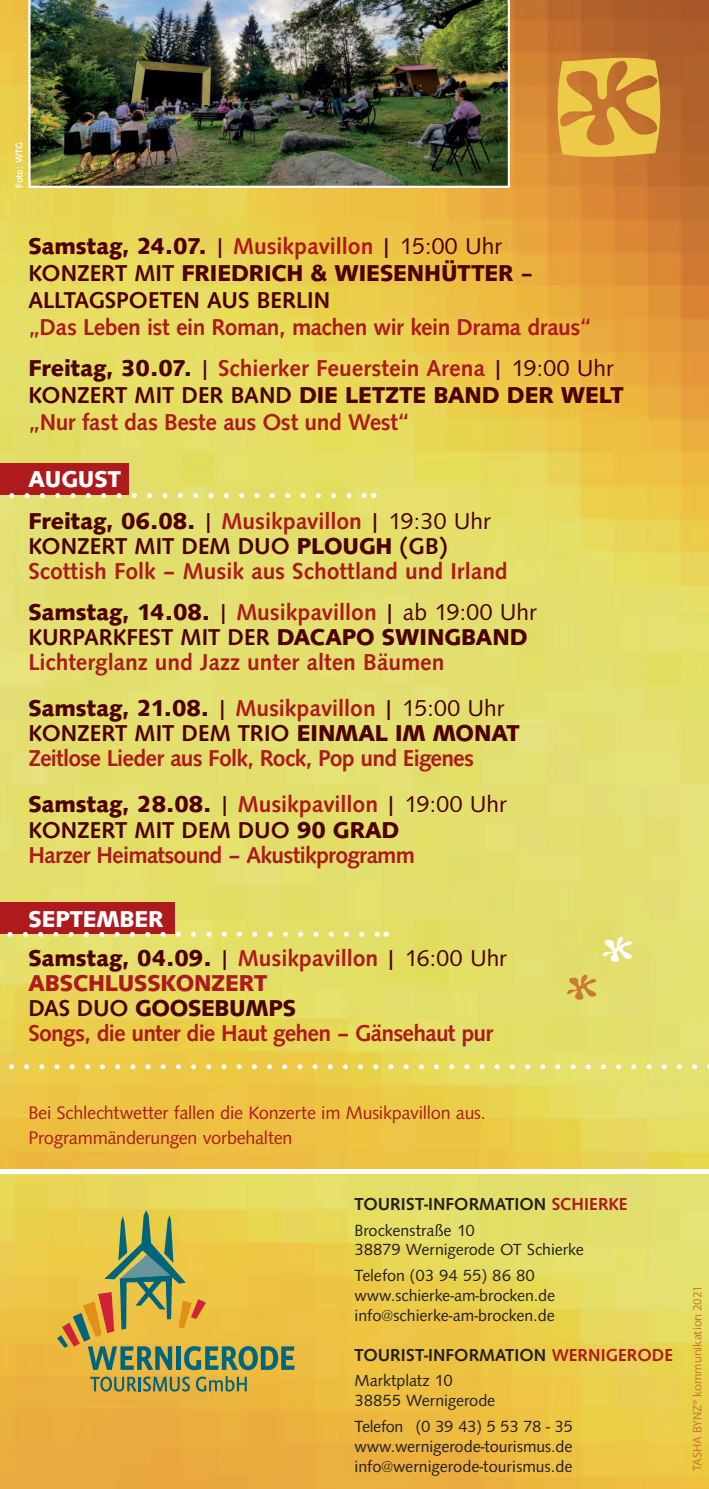
<style>
.page{position:relative;width:709px;height:1489px;background:#fff}
.page>*{position:absolute;margin:0;border:0;box-sizing:border-box;transform-origin:0 0}
.t1{font:92.75px "Total Floral";color:#eccb48}
.t2{font:500 23.75px/25px "Saxony";letter-spacing:-.02em;color:#ae1a1e}
.t3{font:500 23.75px/25px "Saxony";color:#ae1a1e}
.t4{font:800 23.75px/27px "Saxony";color:#4e0000}
.t5{font:23.75px "Saxony Rmn Medium";color:#ae1a1e}
.t6{font:23.75px "Saxony Rmn Heavy";color:#fff}
.t7{font:800 23.75px "Saxony";color:#ae1a1e}
.t8{font:500 23.75px "Saxony";color:#4e0000}
.t9{font:18.75px/25px "Saxony Rmn Regular";letter-spacing:-.01em;color:#ae1a1e}
.t10{font:500 18px "Saxony";letter-spacing:.005em;color:#231f20}
.t11{font:16.75px/20px "Saxony";color:#231f20}
.t12{font:12.5px "Myriad Pro";color:#cc7935}
.t13{font:500 10px "Saxony";color:#fff}
.s1{font-family:"Saxony Rmn Regular";font-weight:400}
.s2{font-family:"Saxony Rmn Medium";font-weight:400;color:#ae1a1e}
.s3{font-weight:500}
.s4{font-family:"Saxony";font-weight:800;color:#4e0000}
.s5{font-family:"Saxony Rmn Regular";color:#4e0000}
.s6{color:#4e0000}
.s7{font-weight:800;color:#4e0000}
.s8{font-family:"Saxony Rmn Regular";font-weight:400;color:#4e0000}
.s9{font-family:"Saxony Rmn Medium";font-weight:400}
.s10{color:#ae1a1e}
</style>
<div class="page">
<img style="left:0;top:1174px;width:709px;height:314px">
<img style="left:0;top:0;width:709px;height:1168px">
<div style="left:0;top:902px;width:174px;height:31px;background:#ae1a1e"></div>
<svg style="left:0;top:931px;width:378px;height:5px"></svg>
<svg style="left:0;top:1064px;width:709px;height:5px"></svg>
<div style="left:0;top:463px;width:128px;height:32px;background:#ae1a1e"></div>
<svg style="left:0;top:493px;width:366px;height:5px"></svg>
<img style="left:28px;top:0;width:482px;height:188px">
<svg style="left:57px;top:1210px;width:238px;height:159px"></svg>
<svg style="left:90px;top:1376px;width:47px;height:15px"></svg>
<hr style="left:138px;top:1376px;width:3px;height:15px;background:#00647c">
<svg style="left:143px;top:1376px;width:47px;height:15px"></svg>
<svg style="left:196px;top:1375px;width:51px;height:16px"></svg>
<svg style="left:567px;top:974px;width:29px;height:25px"></svg>
<svg style="left:603px;top:936px;width:29px;height:26px"></svg>
<p class="t13" style="left:13px;top:188px;width:47px;rotate:-90deg">Foto: WTG</p>
<h1 class="t1" style="left:553px;top:57px;width:113px">z</h1>
<p class="t4" style="left:28px;top:233px;width:506px">SAMSTAG, 24.07. <span class="s1">|</span> <span class="s2">Musikpavillon</span> <span class="s1">| 15:00 Uhr<br></span><span class="s3">Konzert mit</span> FRIEDRICH &amp; WIESENHÜTTER <span class="s3">–<br>Alltagspoeten aus Berlin</span></p>
<p class="t2" style="left:28px;top:314px;width:564px">„Das Leben ist ein Roman, machen wir kein Drama draus“</p>
<p class="t5" style="left:28px;top:354px;width:587px"><span class="s4">FREITAG, 30.07.</span> <span class="s5">|</span> Schierker Feuerstein Arena <span class="s5">| 19:00 Uhr</span></p>
<p class="t2" style="left:28px;top:382px;width:596px;line-height:27px"><span class="s6">Konzert mit der Band</span> <span class="s7">DIE LETZTE BAND DER WELT </span>„Nur fast das Beste aus Ost und West“</p>
<p class="t6" style="left:28px;top:466px;width:94px">AUGUST</p>
<p class="t3" style="left:28px;top:508px;width:481px"><span class="s7">FREITAG, 06.08.</span> <span class="s8">|</span> <span class="s9">Musikpavillon</span> <span class="s8">| 19:30 Uhr<br></span><span class="s6">Konzert mit dem Duo</span> <span class="s7">PLOUGH</span> <span class="s6">(GB)<br></span>Scottish Folk – Musik aus Schottland und Irland</p>
<p class="t3" style="left:28px;top:599px;width:510px"><span class="s7">SAMSTAG, 14.08.</span> <span class="s8">|</span> <span class="s9">Musikpavillon</span> <span class="s8">| ab 19:00 Uhr<br></span><span class="s6">Kurparkfest mit der</span> <span class="s7">DACAPO SWINGBAND<br></span>Lichterglanz und Jazz unter alten Bäumen</p>
<p class="t2" style="left:28px;top:695px;width:492px"><span class="s7">SAMSTAG, 21.08.</span> <span class="s8">|</span> <span class="s9">Musikpavillon</span> <span class="s8">| 15:00 Uhr<br></span><span class="s6">Konzert mit dem Trio</span> <span class="s7">EINMAL IM MONAT<br></span>Zeitlose Lieder aus Folk, Rock, Pop und Eigenes</p>
<p class="t2" style="left:28px;top:792px;width:480px"><span class="s7">SAMSTAG, 28.08.</span> <span class="s8">|</span> <span class="s9">Musikpavillon</span> <span class="s8">| 19:00 Uhr<br></span><span class="s6">Konzert mit dem Duo</span> <span class="s7">90 GRAD<br></span>Harzer Heimatsound – Akustikprogramm</p>
<p class="t6" style="left:28px;top:905px;width:137px">SEPTEMBER</p>
<p class="t4" style="left:28px;top:945px;width:480px;line-height:25px">SAMSTAG, 04.09. <span class="s1">|</span> <span class="s2">Musikpavillon</span> <span class="s1">| 16:00 Uhr<br></span><span class="s10">ABSCHLU</span></p>
<p class="t7" style="left:134px;top:969px;width:43px">SSKONZ</p>
<p class="t7" style="left:225px;top:969px;width:29px">ERT</p>
<p class="t2" style="left:28px;top:995px;width:466px;text-indent:48px"><span class="s6">Duo</span> <span class="s7">GOOSEBUMPS<br></span>Songs, die unter die Haut gehen – Gänsehaut pur</p>
<p class="t8" style="left:28px;top:994px;width:15px">Das</p>
<p class="t9" style="left:28px;top:1100px;width:459px">Bei Schlechtwetter fallen die Konzerte im Musikpavillon aus.<br>Programmänderungen vorbehalten</p>
<p class="t10" style="left:354px;top:1193px;width:274px">Tourist-Information <span class="s10">Schierke</span></p>
<p class="t11" style="left:354px;top:1219px;width:231px">Brockenstraße 10<br>38879 Wernigerode OT Schierke</p>
<p class="t11" style="left:354px;top:1265px;width:202px">Telefon (03 94 55) 86 80 www.schierke-am-brocken.de info@schierke-am-brocken.de</p>
<p class="t10" style="left:354px;top:1343px;width:320px">Tourist-Information <span class="s10">Wernigerode</span></p>
<p class="t11" style="left:354px;top:1370px;width:142px">Marktplatz 10<br>38855 Wernigerode</p>
<p class="t11" style="left:354px;top:1416px;width:220px;text-align:justify">Telefon (0 39 43) 5 53 78 - 35 www.wernigerode-tourismus.de info@wernigerode-tourismus.de</p>
<p class="t12" style="left:689px;top:1470px;width:187px;rotate:-90deg">TASHA BYNZ® kommunikation 2021</p>
</div>
